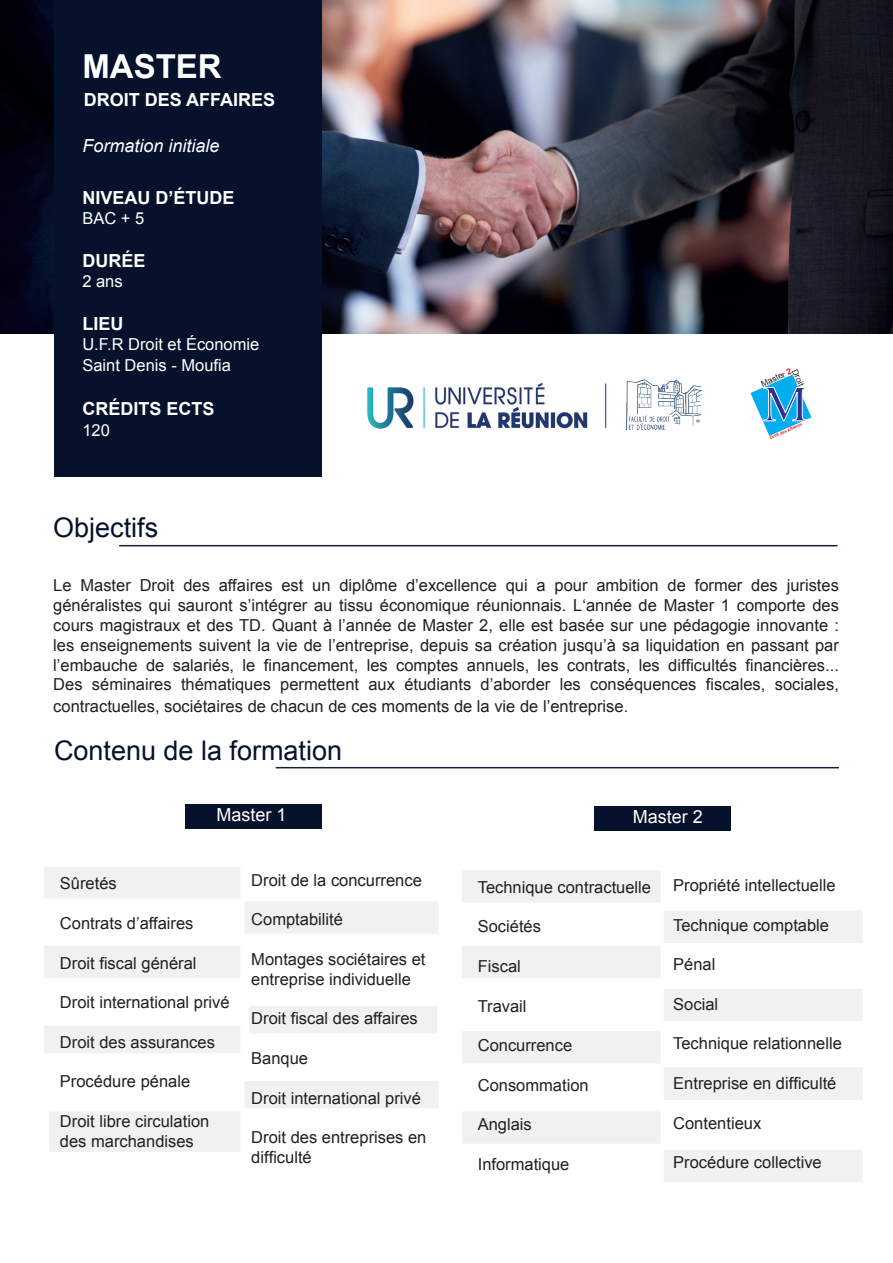
<style>
.page{position:relative;width:893px;height:1263px;background:#fff}
.page>*{position:absolute;margin:0;border:0;box-sizing:border-box;transform-origin:0 0}
.t1{font:50.4px "Times";color:#2e3092}
.t2{font:700 33px "Arial";color:#fff}
.t3{font:27px "Arial";color:#06112b}
.t4{font:700 18px "Arial";color:#fff}
.t5{font:italic 18px "Arial";color:#fff}
.t6{font:18px "Arial";color:#fff}
.t7{font:16.5px/19.8px "Arial";color:#231f20}
.t8{font:16.5px/21.6px "Arial";color:#fff}
.t9{font:8.4px "Arial";color:#231f20}
.t10{font:700 4.2px "Arial";color:#ee1d23}
.s1{font-weight:700;color:#ee1d23}
</style>
<div class="page">
<div style="left:662px;top:1148px;width:202px;height:36px;background:#f1f1f2;border:2px solid #fff"></div>
<div style="left:460px;top:1110px;width:202px;height:35px;background:#f1f1f2;border:2px solid #fff"></div>
<div style="left:662px;top:1066px;width:202px;height:35px;background:#f1f1f2;border:2px solid #fff"></div>
<div style="left:662px;top:909px;width:202px;height:35px;background:#f1f1f2;border:2px solid #fff"></div>
<div style="left:662px;top:987px;width:202px;height:35px;background:#f1f1f2;border:2px solid #fff"></div>
<div style="left:594px;top:806px;width:137px;height:24px;background:#06112b"></div>
<div style="left:185px;top:804px;width:137px;height:24px;background:#06112b"></div>
<img style="left:0;top:0;width:893px;height:334px">
<div style="left:55px;top:0;width:267px;height:476px;background:#06112b"></div>
<svg style="left:750px;top:375px;width:61px;height:61px"></svg>
<hr style="left:119px;top:545px;width:718px;height:1px;background:#15223a">
<hr style="left:276px;top:767px;width:563px;height:1px;background:#15223a">
<div style="left:460px;top:944px;width:202px;height:36px;background:#f1f1f2;border:2px solid #fff"></div>
<div style="left:460px;top:1030px;width:202px;height:35px;background:#f1f1f2;border:2px solid #fff"></div>
<div style="left:43px;top:1024px;width:199px;height:31px;background:#f1f1f2;border:2px solid #fff"></div>
<div style="left:48px;top:1110px;width:194px;height:43px;background:#f1f1f2;border:2px solid #fff"></div>
<div style="left:43px;top:944px;width:199px;height:36px;background:#f1f1f2;border:2px solid #fff"></div>
<div style="left:43px;top:865px;width:199px;height:35px;background:#f1f1f2;border:2px solid #fff"></div>
<div style="left:248px;top:1004px;width:191px;height:31px;background:#f1f1f2;border:2px solid #fff"></div>
<div style="left:243px;top:1079px;width:197px;height:31px;background:#f1f1f2;border:2px solid #fff"></div>
<div style="left:243px;top:900px;width:197px;height:35px;background:#f1f1f2;border:2px solid #fff"></div>
<div style="left:460px;top:869px;width:202px;height:35px;background:#f1f1f2;border:2px solid #fff"></div>
<img style="left:627px;top:380px;width:74px;height:50px">
<img style="left:367px;top:382px;width:221px;height:47px">
<hr style="left:605px;top:383px;width:1px;height:45px;background:#1b376a">
<h2 class="t2" style="left:82px;top:44px;width:141px">MASTER</h2>
<p class="t4" style="left:84px;top:88px;width:193px">DROIT DES AFFAIRES</p>
<p class="t5" style="left:82px;top:134px;width:139px">Formation initiale</p>
<p class="t4" style="left:82px;top:186px;width:154px">NIVEAU D’ÉTUDE</p>
<p class="t8" style="left:82px;top:207px;width:63px">BAC + 5</p>
<p class="t4" style="left:82px;top:249px;width:64px">DURÉE</p>
<p class="t8" style="left:82px;top:270px;width:42px">2 ans</p>
<p class="t4" style="left:82px;top:312px;width:43px">LIEU</p>
<p class="t8" style="left:82px;top:333px;width:178px">U.F.R Droit et Économie<br>Saint Denis - Moufia</p>
<p class="t4" style="left:82px;top:396px;width:134px">CRÉDITS ECTS</p>
<p class="t8" style="left:82px;top:420px;width:29px">120</p>
<p class="t9" style="left:759px;top:379px;width:34px;rotate:-24deg">Master <span class="s1">2</span></p>
<h1 class="t1" style="left:763px;top:357px;width:46px">M</h1>
<p class="t9" style="left:799px;top:367px;width:19px;rotate:65deg">Droit</p>
<p class="t10" style="left:769px;top:435px;width:36px;rotate:-24deg">Droit des Affaires</p>
<h3 class="t3" style="left:53px;top:510px;width:107px">Objectifs</h3>
<p class="t7" style="left:53px;top:576px;width:787px;text-align:justify">Le Master Droit des affaires est un diplôme d’excellence qui a pour ambition de former des juristes généralistes qui sauront s’intégrer au tissu économique réunionnais. L‘année de Master 1 comporte des cours magistraux et des TD. Quant à l’année de Master 2, elle est basée sur une pédagogie innovante : les enseignements suivent la vie de l’entreprise, depuis sa création jusqu’à sa liquidation en passant par l’embauche de salariés, le financement, les comptes annuels, les contrats, les difficultés financières...<br>Des séminaires thématiques permettent aux étudiants d’aborder les conséquences fiscales, sociales,</p>
<p class="t7" style="left:53px;top:696px;width:576px">contractuelles, sociétaires de chacun de ces moments de la vie de l’entreprise.</p>
<h3 class="t3" style="left:54px;top:733px;width:290px">Contenu de la formation</h3>
<p class="t6" style="left:216px;top:803px;width:72px">Master 1</p>
<p class="t6" style="left:633px;top:805px;width:72px">Master 2</p>
<p class="t7" style="left:60px;top:874px;width:58px">Sûretés</p>
<p class="t7" style="left:60px;top:913px;width:135px">Contrats d’affaires</p>
<p class="t7" style="left:60px;top:953px;width:138px">Droit fiscal général</p>
<p class="t7" style="left:60px;top:993px;width:171px">Droit international privé</p>
<p class="t7" style="left:60px;top:1032px;width:156px">Droit des assurances</p>
<p class="t7" style="left:60px;top:1072px;width:132px">Procédure pénale</p>
<p class="t7" style="left:60px;top:1111px;width:151px">Droit libre circulation des marchandises</p>
<p class="t7" style="left:251px;top:870px;width:172px">Droit de la concurrence</p>
<p class="t7" style="left:251px;top:910px;width:93px">Comptabilité</p>
<p class="t7" style="left:251px;top:949px;width:176px">Montages sociétaires et entreprise individuelle</p>
<p class="t7" style="left:251px;top:1009px;width:168px">Droit fiscal des affaires</p>
<p class="t7" style="left:251px;top:1048px;width:58px">Banque</p>
<p class="t7" style="left:251px;top:1088px;width:171px">Droit international privé</p>
<p class="t7" style="left:251px;top:1128px;width:177px">Droit des entreprises en difficulté</p>
<p class="t7" style="left:478px;top:877px;width:175px">Technique contractuelle</p>
<p class="t7" style="left:478px;top:917px;width:65px">Sociétés</p>
<p class="t7" style="left:478px;top:956px;width:45px">Fiscal</p>
<p class="t7" style="left:478px;top:996px;width:50px">Travail</p>
<p class="t7" style="left:478px;top:1036px;width:96px">Concurrence</p>
<p class="t7" style="left:478px;top:1075px;width:112px">Consommation</p>
<p class="t7" style="left:478px;top:1115px;width:56px">Anglais</p>
<p class="t7" style="left:478px;top:1154px;width:93px">Informatique</p>
<p class="t7" style="left:673px;top:875px;width:164px">Propriété intellectuelle</p>
<p class="t7" style="left:673px;top:915px;width:157px">Technique comptable</p>
<p class="t7" style="left:673px;top:954px;width:44px">Pénal</p>
<p class="t7" style="left:673px;top:994px;width:46px">Social</p>
<p class="t7" style="left:673px;top:1034px;width:170px">Technique relationnelle</p>
<p class="t7" style="left:673px;top:1073px;width:165px">Entreprise en difficulté</p>
<p class="t7" style="left:673px;top:1113px;width:90px">Contentieux</p>
<p class="t7" style="left:673px;top:1152px;width:150px">Procédure collective</p>
</div>
